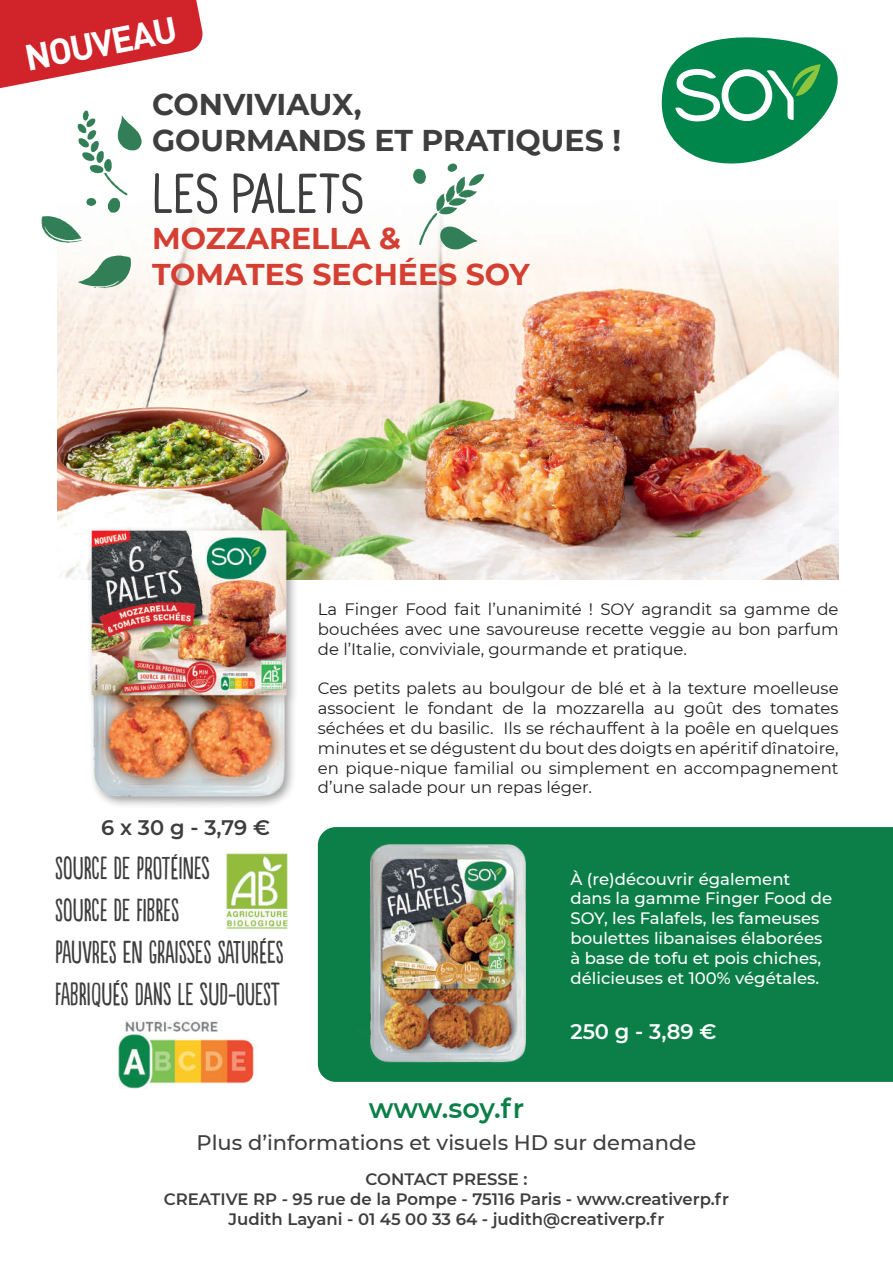
<style>
.page{position:relative;width:893px;height:1263px;background:#fff}
.page>*{position:absolute;margin:0;border:0;box-sizing:border-box;transform-origin:0 0}
.t1{font:54px "CF Second Son PERSONAL";letter-spacing:-.015em;color:#3e3e3f}
.t2{font:700 36px "DIN";color:#fff}
.t3{font:30px/42px "Populaire";color:#3e3e3f}
.t4{font:700 30px/36px "Montserrat";color:#3e3e3f}
.t5{font:700 30px/36px "Montserrat";color:#d53f33}
.t6{font:600 27px "Montserrat";letter-spacing:-.01em;color:#0c7f49}
.t7{font:500 21px "Montserrat";color:#3e3e3f}
.t8{font:600 21px "Montserrat";color:#3e3e3f}
.t9{font:600 21px "Montserrat";color:#fff}
.t10{font:16.5px/19.8px "Montserrat";color:#231f20;text-align:justify}
.t11{font:500 16.5px/19.8px "Montserrat";color:#fff}
.t12{font:600 16.5px/19.8px "Montserrat";color:#3e3e3f;text-align:center}
</style>
<div class="page">
<img style="left:57px;top:235px;width:782px;height:344px">
<div style="left:318px;top:827px;width:575px;height:255px;background:#0c7f49"></div>
<img style="left:68px;top:510px;width:236px;height:296px">
<img style="left:357px;top:827px;width:179px;height:245px">
<img style="left:225px;top:853px;width:63px;height:77px">
<svg style="left:661px;top:37px;width:177px;height:127px"></svg>
<div style="left:0;top:0;width:203px;height:55px;background:#d1232a"></div>
<img style="left:0;top:55px;width:213px;height:299px">
<img style="left:364px;top:163px;width:165px;height:114px">
<img style="left:118px;top:1020px;width:136px;height:68px">
<h2 class="t2" style="left:21px;top:35px;width:155px;rotate:-11deg">NOUVEAU</h2>
<h3 class="t4" style="left:152px;top:85px;width:470px">CONVIVIAUX,<br>GOURMANDS ET PRATIQUES !</h3>
<h1 class="t1" style="left:152px;top:166px;width:214px">LES PALETS</h1>
<h3 class="t5" style="left:152px;top:219px;width:379px">MOZZARELLA &amp;<br>TOMATES SECHÉES SOY</h3>
<p class="t8" style="left:101px;top:812px;width:171px">6 x 30 g - 3,79 €</p>
<h3 class="t3" style="left:55px;top:848px;width:230px">SOURCE DE PROTÉINES<br>SOURCE DE FIBRES<br>PAUVRES EN GRAISSES SATURÉES<br>FABRIQUÉS DANS LE SUD-OUEST</h3>
<p class="t10" style="left:318px;top:599px;width:522px">La Finger Food fait l’unanimité ! SOY agrandit sa gamme de bouchées avec une savoureuse recette veggie au bon parfum de l’Italie, conviviale, gourmande et pratique.</p>
<p class="t10" style="left:318px;top:678px;width:522px">Ces petits palets au boulgour de blé et à la texture moelleuse associent le fondant de la mozzarella au goût des tomates séchées et du basilic. Ils se réchauffent à la poêle en quelques minutes et se dégustent du bout des doigts en apéritif dînatoire, en pique-nique familial ou simplement en accompagnement d’une salade pour un repas léger.</p>
<p class="t11" style="left:570px;top:868px;width:263px">À (re)découvrir également dans la gamme Finger Food de<br>SOY, les Falafels, les fameuses boulettes libanaises élaborées à base de tofu et pois chiches, délicieuses et 100% végétales.</p>
<p class="t9" style="left:570px;top:1016px;width:147px">250 g - 3,89 €</p>
<h3 class="t6" style="left:369px;top:1089px;width:157px">www.soy.fr</h3>
<p class="t7" style="left:197px;top:1128px;width:501px">Plus d’informations et visuels HD sur demande</p>
<p class="t12" style="left:164px;top:1169px;width:567px">CONTACT PRESSE :<br>CREATIVE RP - 95 rue de la Pompe - 75116 Paris - www.creativerp.fr<br>Judith Layani - 01 45 00 33 64 - judith@creativerp.fr</p>
</div>
